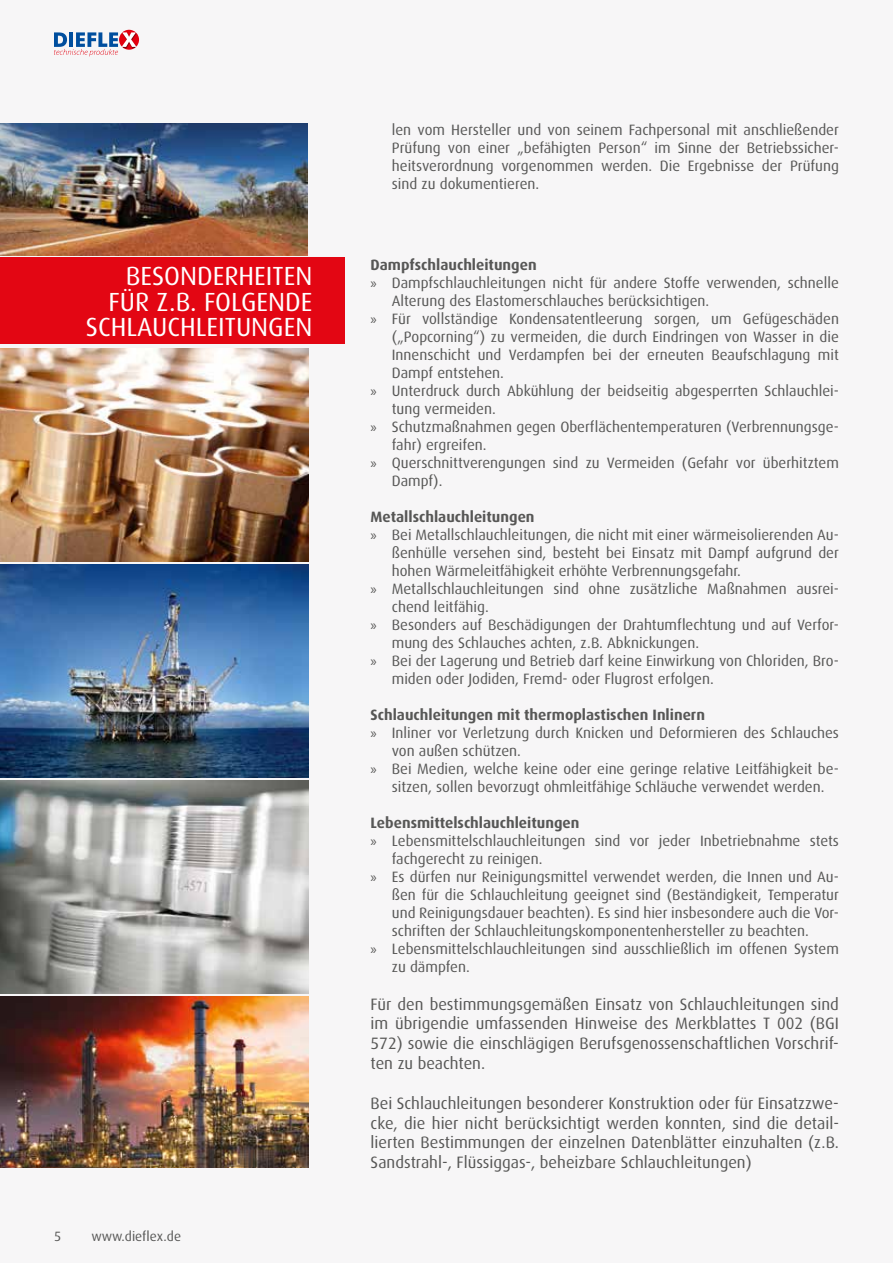
<style>
.page{position:relative;width:893px;height:1263px;background:#f7f6f7}
.page>*{position:absolute;margin:0;border:0;box-sizing:border-box;transform-origin:0 0}
.t1{font:26.25px/25.5px "Dax";color:#fff;text-align:right}
.t2{font:16.5px/19.8px "Dax";color:#575756;text-align:justify}
.t3{font:15px/18px "Dax";color:#575756;text-align:justify}
.t4{font:700 15px "Dax";color:#575756}
.t5{font:13.5px "Dax";color:#575756}
.s1{font-family:"Myriad Pro"}
</style>
<div class="page">
<div style="left:119px;top:30px;width:20px;height:20px;background:#e3000f;border-radius:50%"></div>
<svg style="left:54px;top:32px;width:82px;height:24px"></svg>
<img style="left:0;top:348px;width:308px;height:213px">
<img style="left:0;top:780px;width:308px;height:213px">
<img style="left:0;top:996px;width:308px;height:171px">
<img style="left:0;top:564px;width:308px;height:213px">
<img style="left:0;top:123px;width:308px;height:132px">
<div style="left:0;top:258px;width:344px;height:86px;background:#e30613"></div>
<h1 class="t1" style="left:86px;top:264px;width:228px">BESONDERHEITEN<br>FÜR Z.B. FOLGENDE<br>SCHLAUCHLEITUNGEN</h1>
<p class="t5" style="left:54px;top:1229px;width:9px">5</p>
<p class="t5" style="left:91px;top:1229px;width:91px">www.dieflex.de</p>
<p class="t3" style="left:392px;top:121px;width:449px">len vom Hersteller und von seinem Fachpersonal mit anschließender Prüfung von einer „befähigten Person“ im Sinne der Betriebssicher&shy;heitsverordnung vorgenommen werden. Die Ergebnisse der Prüfung sind zu dokumentieren.</p>
<p class="t4" style="left:371px;top:256px;width:168px">Dampfschlauchleitungen</p>
<p class="t3" style="left:371px;top:274px;width:470px"><span class="s1">»</span> Dampfschlauchleitungen nicht für andere Stoffe verwenden, schnelle</p>
<p class="t3" style="left:392px;top:292px;width:319px">Alterung des Elastomerschlauches berücksichtigen.</p>
<p class="t3" style="left:371px;top:310px;width:470px"><span class="s1">»</span> Für vollständige Kondensatentleerung sorgen, um Gefügeschäden</p>
<p class="t3" style="left:392px;top:328px;width:449px">(„Popcorning“) zu vermeiden, die durch Eindringen von Wasser in die</p>
<p class="t3" style="left:392px;top:346px;width:449px">Innenschicht und Verdampfen bei der erneuten Beaufschlagung mit</p>
<p class="t3" style="left:392px;top:364px;width:114px">Dampf entstehen.</p>
<p class="t3" style="left:371px;top:382px;width:470px"><span class="s1">»</span> Unterdruck durch Abkühlung der beidseitig abgesperrten Schlauchlei-</p>
<p class="t3" style="left:392px;top:400px;width:105px">tung vermeiden.</p>
<p class="t3" style="left:371px;top:418px;width:470px"><span class="s1">»</span> Schutzmaßnahmen gegen Oberflächentemperaturen (Verbrennungsge-</p>
<p class="t3" style="left:392px;top:436px;width:96px">fahr) ergreifen.</p>
<p class="t3" style="left:371px;top:454px;width:470px"><span class="s1">»</span> Querschnittverengungen sind zu Vermeiden (Gefahr vor überhitztem</p>
<p class="t3" style="left:392px;top:472px;width:52px">Dampf).</p>
<p class="t4" style="left:371px;top:508px;width:165px">Metallschlauchleitungen</p>
<p class="t3" style="left:371px;top:526px;width:470px"><span class="s1">»</span> Bei Metallschlauchleitungen, die nicht mit einer wärmeisolierenden Au-</p>
<p class="t3" style="left:392px;top:544px;width:449px">ßenhülle versehen sind, besteht bei Einsatz mit Dampf aufgrund der</p>
<p class="t3" style="left:392px;top:562px;width:351px">hohen Wärmeleitfähigkeit erhöhte Verbrennungsgefahr.</p>
<p class="t3" style="left:371px;top:580px;width:470px"><span class="s1">»</span> Metallschlauchleitungen sind ohne zusätzliche Maßnahmen ausrei-</p>
<p class="t3" style="left:392px;top:598px;width:99px">chend leitfähig.</p>
<p class="t3" style="left:371px;top:616px;width:470px"><span class="s1">»</span> Besonders auf Beschädigungen der Drahtumflechtung und auf Verfor-</p>
<p class="t3" style="left:392px;top:634px;width:309px">mung des Schlauches achten, z.B. Abknickungen.</p>
<p class="t3" style="left:371px;top:652px;width:470px"><span class="s1">»</span> Bei der Lagerung und Betrieb darf keine Einwirkung von Chloriden, Bro-</p>
<p class="t3" style="left:392px;top:670px;width:323px">miden oder Jodiden, Fremd- oder Flugrost erfolgen.</p>
<p class="t4" style="left:371px;top:706px;width:336px">Schlauchleitungen mit thermoplastischen Inlinern</p>
<p class="t3" style="left:371px;top:724px;width:470px"><span class="s1">»</span> Inliner vor Verletzung durch Knicken und Deformieren des Schlauches</p>
<p class="t3" style="left:392px;top:742px;width:131px">von außen schützen.</p>
<p class="t3" style="left:371px;top:760px;width:470px"><span class="s1">»</span> Bei Medien, welche keine oder eine geringe relative Leitfähigkeit be-</p>
<p class="t3" style="left:392px;top:778px;width:434px">sitzen, sollen bevorzugt ohmleitfähige Schläuche verwendet werden.</p>
<p class="t4" style="left:371px;top:814px;width:210px">Lebensmittelschlauchleitungen</p>
<p class="t3" style="left:371px;top:832px;width:470px"><span class="s1">»</span> Lebensmittelschlauchleitungen sind vor jeder Inbetriebnahme stets</p>
<p class="t3" style="left:392px;top:850px;width:152px">fachgerecht zu reinigen.</p>
<p class="t3" style="left:371px;top:868px;width:470px"><span class="s1">»</span> Es dürfen nur Reinigungsmittel verwendet werden, die Innen und Au-</p>
<p class="t3" style="left:392px;top:886px;width:449px">ßen für die Schlauchleitung geeignet sind (Beständigkeit, Temperatur</p>
<p class="t3" style="left:392px;top:904px;width:449px">und Reinigungsdauer beachten). Es sind hier insbesondere auch die Vor-</p>
<p class="t3" style="left:392px;top:922px;width:418px">schriften der Schlauchleitungskomponentenhersteller zu beachten.</p>
<p class="t3" style="left:371px;top:940px;width:470px"><span class="s1">»</span> Lebensmittelschlauchleitungen sind ausschließlich im offenen System</p>
<p class="t3" style="left:392px;top:958px;width:80px">zu dämpfen.</p>
<p class="t2" style="left:371px;top:994px;width:470px">Für den bestimmungsgemäßen Einsatz von Schlauchleitungen sind im übrigendie umfassenden Hinweise des Merkblattes T 002 (BGI 572) sowie die einschlägigen Berufsgenossenschaftlichen Vorschrif&shy;ten zu beachten.</p>
<p class="t2" style="left:371px;top:1093px;width:470px">Bei Schlauchleitungen besonderer Konstruktion oder für Einsatzzwe&shy;cke, die hier nicht berücksichtigt werden konnten, sind die detail&shy;lierten Bestimmungen der einzelnen Datenblätter einzuhalten (z.B.<br>Sandstrahl-, Flüssiggas-, beheizbare Schlauchleitungen)</p>
</div>
